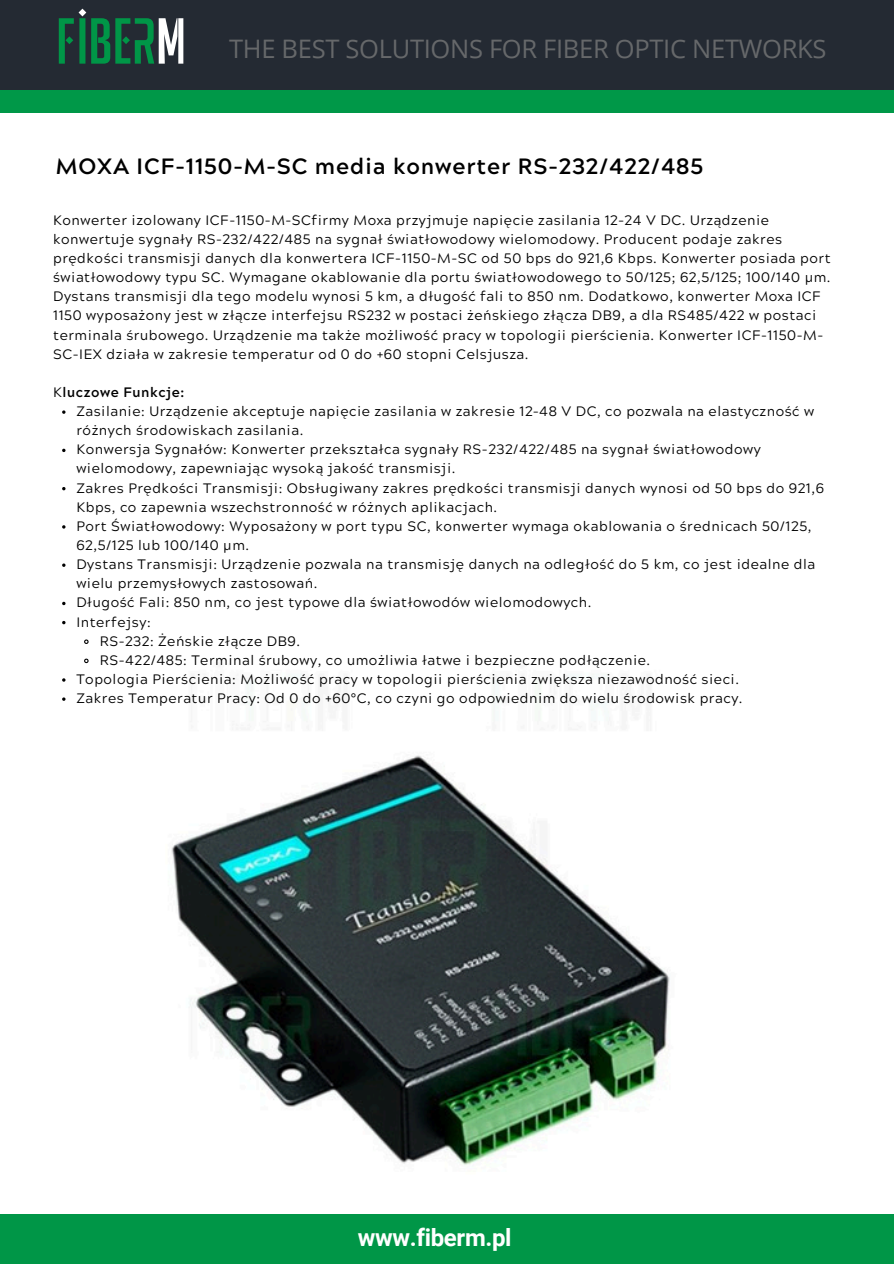
<style>
.page{position:relative;width:894px;height:1264px;background:#fff}
.page>*{position:absolute;margin:0;border:0;box-sizing:border-box;transform-origin:0 0}
.t1{font:25.5px "Open Sans";letter-spacing:-.01em;color:#66686a}
.t2{font:700 24px "Roboto";letter-spacing:-.015em;color:#fff}
.t3{font:700 22.05px "Acherus Grotesque";letter-spacing:.04em;color:#000}
.t4{font:13.65px/19.2px "Acherus Grotesque";letter-spacing:.04em;color:#000}
.t5{font:700 13.65px "Acherus Grotesque";letter-spacing:.04em;color:#000}
.s1{font-weight:400}
</style>
<div class="page">
<div style="left:0;top:0;width:893px;height:92px;background:#242a33"></div>
<div style="left:1px;top:91px;width:892px;height:22px;background:#009848"></div>
<svg style="left:59px;top:9px;width:124px;height:55px"></svg>
<img style="left:62px;top:564px;width:608px;height:601px">
<div style="left:0;top:1214px;width:893px;height:49px;background:#009647"></div>
<svg style="left:62px;top:410px;width:3px;height:4px"></svg>
<svg style="left:62px;top:563px;width:3px;height:4px"></svg>
<svg style="left:62px;top:601px;width:3px;height:4px"></svg>
<svg style="left:83px;top:638px;width:6px;height:7px"></svg>
<svg style="left:83px;top:657px;width:6px;height:7px"></svg>
<p class="t1" style="left:229px;top:31px;width:598px">THE BEST SOLUTIONS FOR FIBER OPTIC NETWORKS</p>
<p class="t3" style="left:56px;top:158px;width:648px">MOXA ICF-1150-M-SC media konwerter RS-232/422/485</p>
<h1 class="t4" style="left:53px;top:212px;width:779px">Konwerter izolowany ICF-1150-M-SCfirmy Moxa przyjmuje napięcie zasilania 12–24 V DC. Urządzenie konwertuje sygnały RS-232/422/485 na sygnał światłowodowy wielomodowy. Producent podaje zakres prędkości transmisji danych dla konwertera ICF-1150-M-SC od 50 bps do 921,6 Kbps. Konwerter posiada port światłowodowy typu SC. Wymagane okablowanie dla portu światłowodowego to 50/125; 62,5/125; 100/140 μm.<br>Dystans transmisji dla tego modelu wynosi 5 km, a długość fali to 850 nm. Dodatkowo, konwerter Moxa ICF 1150 wyposażony jest w złącze interfejsu RS232 w postaci żeńskiego złącza DB9, a dla RS485/422 w postaci terminala śrubowego. Urządzenie ma także możliwość pracy w topologii pierścienia. Konwerter ICF-1150-M-SC-IEX działa w zakresie temperatur od 0 do +60 stopni Celsjusza.</h1>
<h3 class="t5" style="left:53px;top:386px;width:133px"><span class="s1">K</span>luczowe Funkcje:</h3>
<p class="t4" style="left:76px;top:403px;width:739px">Zasilanie: Urządzenie akceptuje napięcie zasilania w zakresie 12–48 V DC, co pozwala na elastyczność w różnych środowiskach zasilania.</p>
<p class="t4" style="left:76px;top:442px;width:685px">Konwersja Sygnałów: Konwerter przekształca sygnały RS-232/422/485 na sygnał światłowodowy wielomodowy, zapewniając wysoką jakość transmisji.</p>
<p class="t4" style="left:76px;top:480px;width:749px">Zakres Prędkości Transmisji: Obsługiwany zakres prędkości transmisji danych wynosi od 50 bps do 921,6<br>Kbps, co zapewnia wszechstronność w różnych aplikacjach.</p>
<p class="t4" style="left:76px;top:518px;width:736px">Port Światłowodowy: Wyposażony w port typu SC, konwerter wymaga okablowania o średnicach 50/125,<br>62,5/125 lub 100/140 μm.</p>
<p class="t4" style="left:76px;top:556px;width:740px">Dystans Transmisji: Urządzenie pozwala na transmisję danych na odległość do 5 km, co jest idealne dla wielu przemysłowych zastosowań.</p>
<p class="t4" style="left:76px;top:595px;width:516px">Długość Fali: 850 nm, co jest typowe dla światłowodów wielomodowych.</p>
<p class="t4" style="left:76px;top:614px;width:76px">Interfejsy:</p>
<p class="t4" style="left:100px;top:633px;width:202px">RS-232: Żeńskie złącze DB9.</p>
<p class="t4" style="left:100px;top:652px;width:552px">RS-422/485: Terminal śrubowy, co umożliwia łatwe i bezpieczne podłączenie.</p>
<p class="t4" style="left:76px;top:671px;width:664px">Topologia Pierścienia: Możliwość pracy w topologii pierścienia zwiększa niezawodność sieci.</p>
<p class="t4" style="left:76px;top:690px;width:667px">Zakres Temperatur Pracy: Od 0 do +60°C, co czyni go odpowiednim do wielu środowisk pracy.</p>
<p class="t2" style="left:358px;top:1223px;width:155px">www.fiberm.pl</p>
</div>
